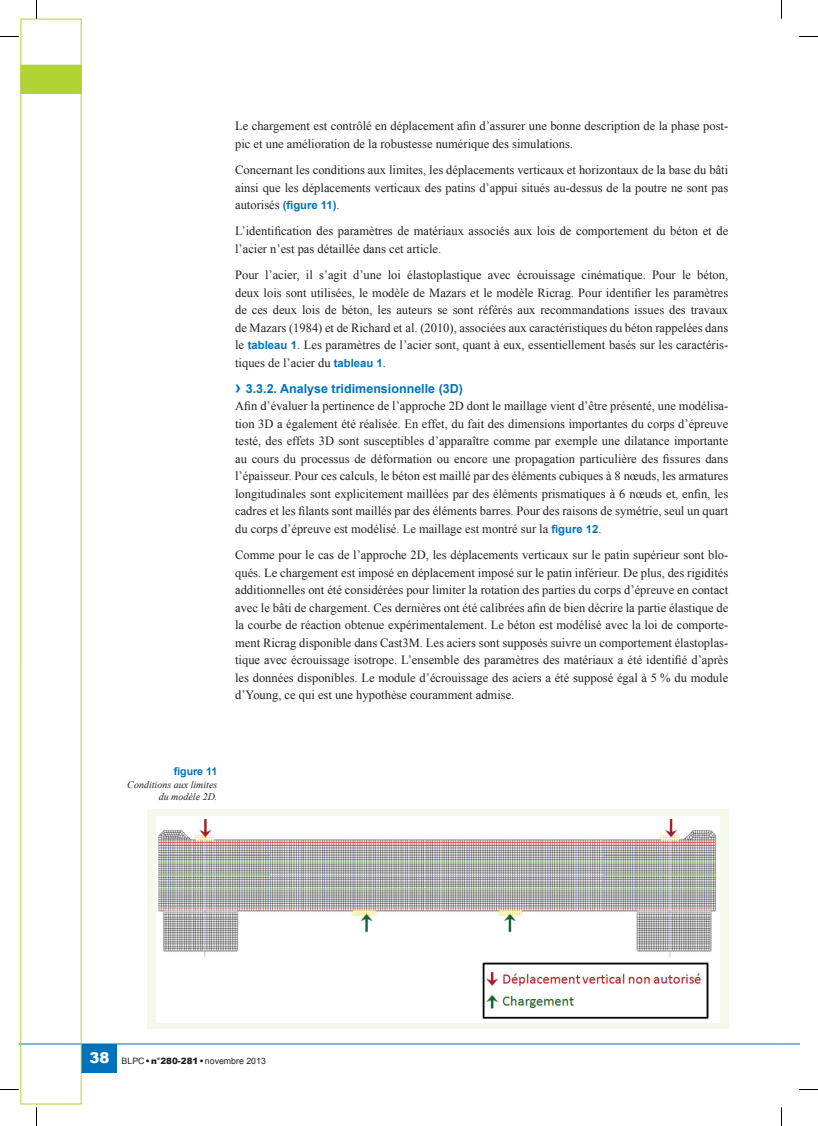
<style>
.page{position:relative;width:818px;height:1126px;background:#fff}
.page>*{position:absolute;margin:0;border:0;box-sizing:border-box;transform-origin:0 0}
.t1{font:12.5px/17.5px "Times New Roman";color:#231f20;text-align:justify}
.t2{font:700 12.5px "Arial";color:#0072bc}
.t3{font:700 10.62px "Arial";color:#0072bc}
.t4{font:italic 10px/12.5px "Times New Roman";color:#231f20;text-align:right}
.t5{font:8.75px "Arial";color:#231f20}
.s1{font-family:"Arial";font-weight:700;font-size:11.25px;color:#0072bc}
.s2{font-size:17.5px}
.s3{font-weight:900;font-size:15px;color:#fff}
.s4{font-weight:900}
</style>
<div class="page">
<hr style="left:19px;top:1043px;width:762px;height:1px;background:#0072bc">
<div style="left:82px;top:1043px;width:35px;height:29px;background:#0072bc"></div>
<svg style="left:781px;top:1043px;width:17px;height:1px"></svg>
<svg style="left:21px;top:19px;width:60px;height:1085px"></svg>
<div style="left:147px;top:809px;width:580px;height:220px;background:#f5f9e9"></div>
<img style="left:156px;top:816px;width:563px;height:206px">
<svg style="left:0;top:36px;width:19px;height:1px"></svg>
<svg style="left:799px;top:36px;width:18px;height:1px"></svg>
<svg style="left:0;top:1089px;width:19px;height:1px"></svg>
<svg style="left:799px;top:1089px;width:18px;height:1px"></svg>
<svg style="left:36px;top:0;width:1px;height:19px"></svg>
<svg style="left:36px;top:1107px;width:1px;height:18px"></svg>
<p class="t1" style="left:235px;top:117px;width:494px">Le chargement est contrôlé en déplacement afin d’assurer une bonne description de la phase post&shy;pic et une amélioration de la robustesse numérique des simulations.</p>
<p class="t1" style="left:235px;top:161px;width:494px">Concernant les conditions aux limites, les déplacements verticaux et horizontaux de la base du bâti ainsi que les déplacements verticaux des patins d’appui situés au-dessus de la poutre ne sont pas autorisés <span class="s1">(figure 11)</span>.</p>
<p class="t1" style="left:235px;top:222px;width:494px">L’identification des paramètres de matériaux associés aux lois de comportement du béton et de l’acier n’est pas détaillée dans cet article.</p>
<p class="t1" style="left:235px;top:266px;width:494px">Pour l’acier, il s’agit d’une loi élastoplastique avec écrouissage cinématique. Pour le béton, deux lois sont utilisées, le modèle de Mazars et le modèle Ricrag. Pour identifier les paramètres de ces deux lois de béton, les auteurs se sont référés aux recommandations issues des travaux de Mazars (1984) et de Richard et al. (2010), associées aux caractéristiques du béton rappelées dans le <span class="s1">tableau 1</span>. Les paramètres de l’acier sont, quant à eux, essentiellement basés sur les caractéris&shy;tiques de l’acier du <span class="s1">tableau 1</span>.</p>
<p class="t2" style="left:235px;top:380px;width:229px"><span class="s2">›</span> 3.3.2. Analyse tridimensionnelle (3D)</p>
<p class="t1" style="left:235px;top:397px;width:494px">Afin d’évaluer la pertinence de l’approche 2D dont le maillage vient d’être présenté, une modélisa&shy;tion 3D a également été réalisée. En effet, du fait des dimensions importantes du corps d’épreuve testé, des effets 3D sont susceptibles d’apparaître comme par exemple une dilatance importante au cours du processus de déformation ou encore une propagation particulière des fissures dans l’épaisseur. Pour ces calculs, le béton est maillé par des éléments cubiques à 8 nœuds, les armatures longitudinales sont explicitement maillées par des éléments prismatiques à 6 nœuds et, enfin, les cadres et les filants sont maillés par des éléments barres. Pour des raisons de symétrie, seul un quart du corps d’épreuve est modélisé. Le maillage est montré sur la <span class="s1">figure 12</span>.</p>
<p class="t1" style="left:235px;top:546px;width:494px">Comme pour le cas de l’approche 2D, les déplacements verticaux sur le patin supérieur sont blo&shy;qués. Le chargement est imposé en déplacement imposé sur le patin inférieur. De plus, des rigidités additionnelles ont été considérées pour limiter la rotation des parties du corps d’épreuve en contact avec le bâti de chargement. Ces dernières ont été calibrées afin de bien décrire la partie élastique de la courbe de réaction obtenue expérimentalement. Le béton est modélisé avec la loi de comporte&shy;ment Ricrag disponible dans Cast3M. Les aciers sont supposés suivre un comportement élastoplas&shy;tique avec écrouissage isotrope. L’ensemble des paramètres des matériaux a été identifié d’après les données disponibles. Le module d’écrouissage des aciers a été supposé égal à 5 % du module d’Young, ce qui est une hypothèse couramment admise.</p>
<p class="t3" style="left:173px;top:764px;width:45px">figure 11</p>
<p class="t4" style="left:127px;top:777px;width:92px">Conditions aux limites du modèle 2D.</p>
<p class="t5" style="left:89px;top:1055px;width:178px"><span class="s3">38</span> BLPC <span class="s4">• n°280-281 •</span>novembre 2013</p>
</div>
